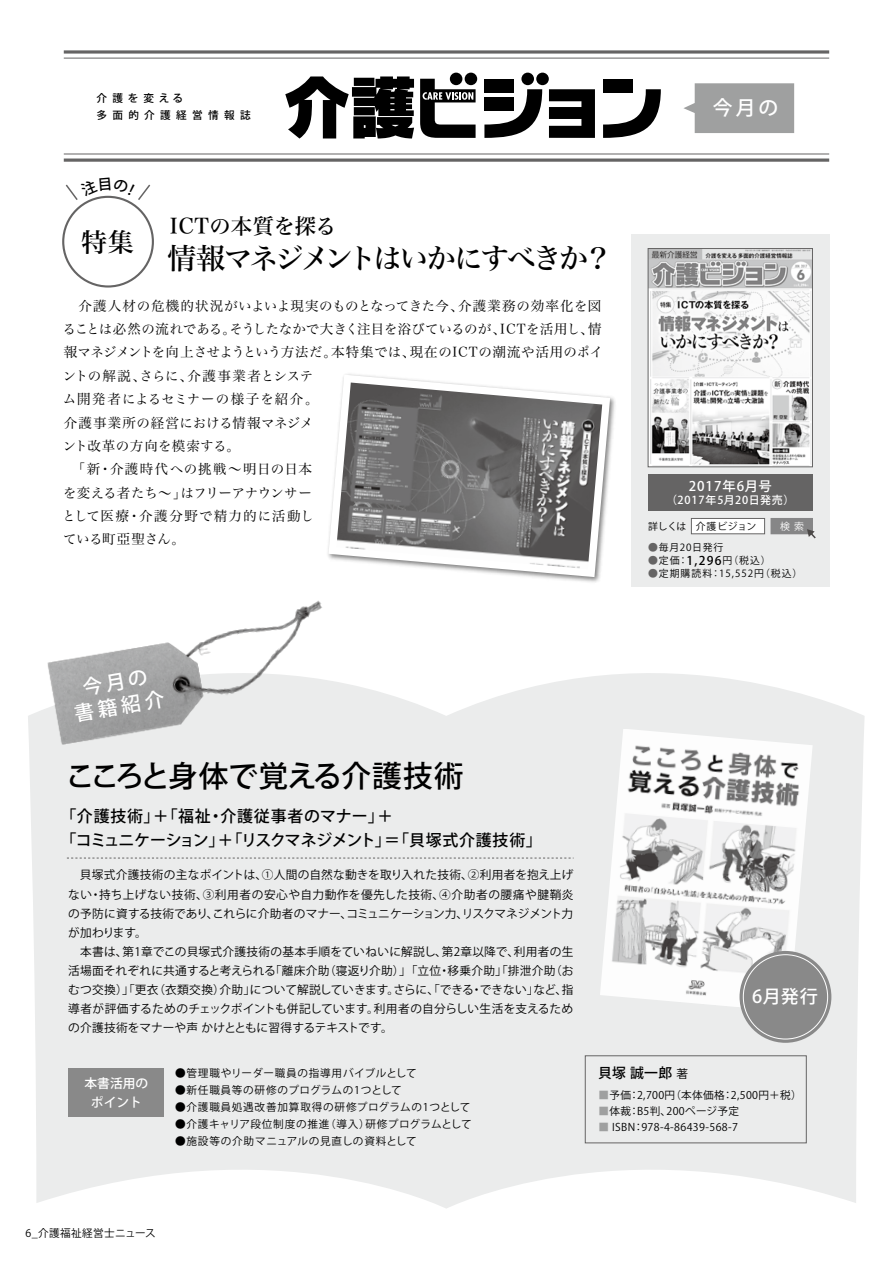
<style>
.page{position:relative;width:893px;height:1263px;background:#fff}
.page>*{position:absolute;margin:0;border:0;box-sizing:border-box;transform-origin:0 0}
.t1{font:500 29.7px "Koz Go Pro";letter-spacing:-.025em;color:#000}
.t2{font:28.8px "Hira Min Std N W5";letter-spacing:-.09em;color:#000}
.t3{font:25.95px "Hira Min Std N W5";color:#000}
.t4{font:21.3px "Hira Min Std N W5";letter-spacing:.01em;color:#000}
.t5{font:500 19.8px/24.5px "Koz Go Pro";color:#fff;text-align:center}
.t6{font:500 18px "Koz Go Pro";color:#fff}
.t7{font:500 15.9px/23.4px "Koz Go Pro";letter-spacing:-.005em;color:#000}
.t8{font:500 13.8px "Koz Go Pro";color:#000}
.t9{font:13.5px/23.4px "Hira Min Std N W3";letter-spacing:.03em;color:#000}
.t10{font:500 13.35px "Koz Go Pro";letter-spacing:.075em;color:#fff}
.t11{font:500 12.75px/19.2px "Koz Go Pro";color:#fff;text-align:center}
.t12{font:11.7px/19.2px "Koz Go Pro";letter-spacing:.025em;color:#000}
.t13{font:500 10.95px "Koz Go Pro";letter-spacing:.075em;color:#fff}
.t14{font:10.65px "Koz Go Pro";letter-spacing:.035em;color:#000}
.t15{font:10.65px "Koz Go Pro";letter-spacing:.075em;color:#000}
.t16{font:10.65px "Koz Go Pro";letter-spacing:.055em;color:#000}
.t17{font:500 10.65px/17px "Koz Go Pro";letter-spacing:.5em;color:#000}
.t18{font:9.9px "Koz Go Pro";letter-spacing:.1em;color:#000}
.t19{font:9.9px "Koz Go Pro";letter-spacing:.065em;color:#000}
.t20{font:9.9px "Koz Go Pro";color:#fff}
.s1{color:#656464}
.s2{font-weight:500;font-size:12px}
.s3{font-weight:400;font-size:11.7px}
.s4{color:#9fa0a0}
</style>
<div class="page">
<svg style="left:28px;top:673px;width:837px;height:536px;background:#ededed"></svg>
<img style="left:600px;top:729px;width:213px;height:283px">
<div style="left:631px;top:234px;width:198px;height:352px;background:#ebecec"></div>
<div style="left:691px;top:518px;width:74px;height:16px;background:#fff"></div>
<div style="left:691px;top:518px;width:74px;height:16px;border:1px solid #656464"></div>
<svg style="left:683px;top:83px;width:111px;height:50px;background:#a8a9a9"></svg>
<svg style="left:64px;top:50px;width:765px;height:4px;background:#838383"></svg>
<hr style="left:64px;top:58px;width:765px;height:1px;background:#656464">
<hr style="left:64px;top:159px;width:765px;height:3px;background:#656464">
<hr style="left:64px;top:154px;width:765px;height:1px;background:#656464">
<div style="left:62px;top:196px;width:92px;height:92px;border:2px solid #656464;border-radius:50%"></div>
<img style="left:39px;top:600px;width:304px;height:150px">
<svg style="left:67px;top:858px;width:506px;height:1px"></svg>
<div style="left:648px;top:474px;width:164px;height:37px;background:#656464"></div>
<div style="left:771px;top:518px;width:41px;height:16px;background:#868687"></div>
<svg style="left:807px;top:529px;width:9px;height:9px"></svg>
<img style="left:650px;top:250px;width:161px;height:215px">
<div style="left:648px;top:248px;width:165px;height:219px;border:1px solid #656464"></div>
<div style="left:585px;top:1055px;width:222px;height:88px;border:1px solid #656464"></div>
<img style="left:346px;top:374px;width:269px;height:208px">
<svg style="left:328px;top:375px;width:282px;height:202px"></svg>
<img style="left:336px;top:382px;width:266px;height:187px">
<div style="left:450px;top:73px;width:12px;height:12px;background:#000;border-radius:50%"></div>
<div style="left:465px;top:73px;width:12px;height:12px;background:#000;border-radius:50%"></div>
<svg style="left:285px;top:76px;width:129px;height:63px"></svg>
<svg style="left:549px;top:89px;width:46px;height:49px"></svg>
<div style="left:603px;top:80px;width:29px;height:13px;background:#000"></div>
<svg style="left:603px;top:89px;width:58px;height:49px"></svg>
<svg style="left:484px;top:89px;width:58px;height:49px"></svg>
<div style="left:484px;top:80px;width:29px;height:13px;background:#000"></div>
<div style="left:484px;top:97px;width:29px;height:14px;background:#000"></div>
<div style="left:521px;top:73px;width:13px;height:12px;background:#000;border-radius:50%"></div>
<div style="left:536px;top:73px;width:13px;height:12px;background:#000;border-radius:50%"></div>
<svg style="left:420px;top:79px;width:56px;height:59px"></svg>
<div style="left:69px;top:1069px;width:95px;height:48px;background:#898989"></div>
<div style="left:739px;top:951px;width:92px;height:92px;background:#898989;border-radius:50%"></div>
<svg style="left:65px;top:184px;width:86px;height:18px"></svg>
<p class="t17" style="left:96px;top:90px;width:156px">介護を変える<br>多面的介護経営情報誌</p>
<h3 class="t3" style="left:81px;top:223px;width:54px">特集</h3>
<h3 class="t4" style="left:170px;top:211px;width:168px">ICTの本質を探る</h3>
<h2 class="t2" style="left:168px;top:238px;width:447px">情報マネジメントはいかにすべきか？</h2>
<p class="t9" style="left:62px;top:293px;width:543px">　介護人材の危機的状況がいよいよ現実のものとなってきた今、介護業務の効率化を図ることは必然の流れである。そうしたなかで大きく注目を浴びているのが、ICTを活用し、情報マネジメントを向上させようという方法だ。本特集では、現在のICTの潮流や活用のポイントの解説、さらに、介護事業者とシステ<br>ム開発者によるセミナーの様子を紹介。<br>介護事業所の経営における情報マネジメ<br>ント改革の方向を模索する。<br>　「新・介護時代への挑戦～明日の日本<br>を変える者たち～」はフリーアナウンサー<br>として医療・介護分野で精力的に活動し<br>ている町亞聖さん。</p>
<h3 class="t5" style="left:68px;top:679px;width:93px;rotate:-10deg">今月の<br>書籍紹介</h3>
<h1 class="t1" style="left:65px;top:757px;width:400px">こころと身体で覚える介護技術</h1>
<h3 class="t7" style="left:60px;top:805px;width:483px">「介護技術」＋「福祉・介護従事者のマナー」＋<br>「コミュニケーション」＋「リスクマネジメント」＝「貝塚式介護技術」</h3>
<p class="t12" style="left:68px;top:866px;width:507px">　貝塚式介護技術の主なポイントは、①人間の自然な動きを取り入れた技術、②利用者を抱え上げない・持ち上げない技術、③利用者の安心や自力動作を優先した技術、④介助者の腰痛や腱鞘炎の予防に資する技術であり、これらに介助者のマナー、コミュニケーション力、リスクマネジメント力が加わります。　<br>　本書は、第1章でこの貝塚式介護技術の基本手順をていねいに解説し、第2章以降で、利用者の生活場面それぞれに共通すると考えられる「離床介助（寝返り介助）」「立位・移乗介助」「排泄介助（おむつ交換）」「更衣（衣類交換）介助」について解説していきます。さらに、「できる・できない」など、指導者が評価するためのチェックポイントも併記しています。利用者の自分らしい生活を支えるための介護技術をマナーや声 かけとともに習得するテキストです。</p>
<h3 class="t5" style="left:713px;top:97px;width:67px">今月の</h3>
<p class="t10" style="left:689px;top:478px;width:85px">2017年6月号</p>
<p class="t13" style="left:666px;top:493px;width:130px">（2017年5月20日発売）</p>
<p class="t20" style="left:780px;top:520px;width:26px">検 索</p>
<p class="t18" style="left:696px;top:520px;width:62px">介護ビジョン</p>
<p class="t18" style="left:648px;top:520px;width:40px">詳しくは</p>
<p class="t19" style="left:648px;top:541px;width:77px"><span class="s1">●</span>毎月20日発行</p>
<p class="t18" style="left:648px;top:554px;width:124px"><span class="s1">●</span>定価：<span class="s2">1,296</span>円（税込）</p>
<p class="t18" style="left:648px;top:567px;width:156px"><span class="s1">●</span>定期購読料：15,552円（税込）</p>
<h3 class="t6" style="left:752px;top:985px;width:67px">6月発行</h3>
<p class="t11" style="left:85px;top:1074px;width:65px">本書活用のポイント</p>
<p class="t16" style="left:175px;top:1066px;width:243px">●管理職やリーダー職員の指導用バイブルとして</p>
<p class="t16" style="left:175px;top:1083px;width:228px">●新任職員等の研修のプログラムの1つとして</p>
<p class="t15" style="left:175px;top:1100px;width:297px">●介護職員処遇改善加算取得の研修プログラムの1つとして</p>
<p class="t14" style="left:175px;top:1117px;width:298px">●介護キャリア段位制度の推進（導入）研修プログラムとして</p>
<p class="t15" style="left:175px;top:1134px;width:243px">●施設等の介助マニュアルの見直しの資料として</p>
<p class="t14" style="left:26px;top:1227px;width:132px">6_介護福祉経営士ニュース</p>
<p class="t8" style="left:598px;top:1064px;width:92px">貝塚 誠一郎 <span class="s3">著</span></p>
<p class="t14" style="left:598px;top:1088px;width:205px"><span class="s4">■</span>予価：2,700円（本体価格：2,500円＋税）</p>
<p class="t14" style="left:598px;top:1104px;width:142px"><span class="s4">■</span>体裁：B5判、200ページ予定</p>
<p class="t14" style="left:598px;top:1120px;width:141px"><span class="s4">■</span> ISBN：978-4-86439-568-7</p>
</div>
